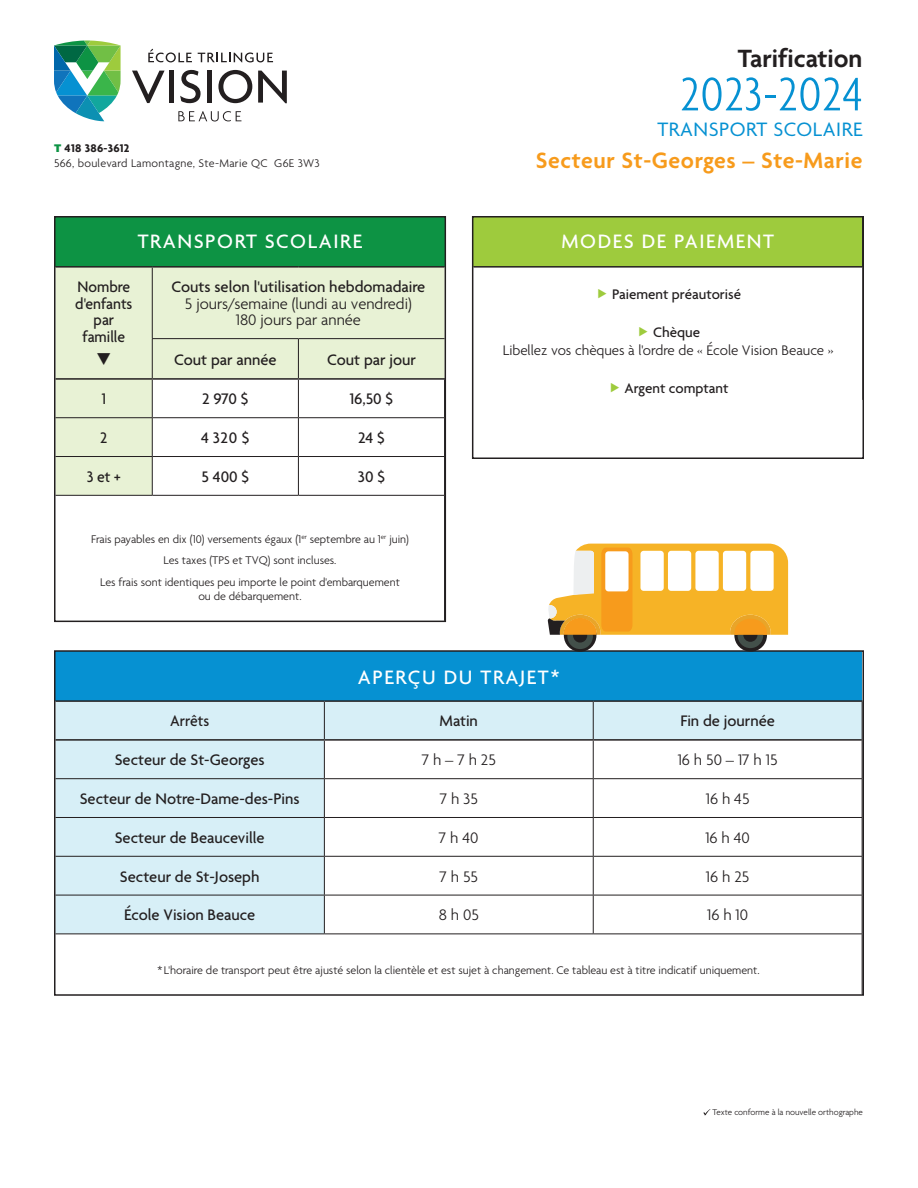
<style>
.page{position:relative;width:918px;height:1188px;background:#fff}
.page>*{position:absolute;margin:0;border:0;box-sizing:border-box;transform-origin:0 0}
.t1{font:300 condensed 51px "Agenda";letter-spacing:.025em;color:#0691d2}
.t2{font:600 27px "Agenda";color:#231f20}
.t3{font:600 24px "Agenda";letter-spacing:.025em;color:#f79b1c}
.t4{font:500 21px "Agenda";letter-spacing:.075em;color:#fff}
.t5{font:21px "Agenda";letter-spacing:.025em;color:#0691d2}
.t6{font:500 16.5px "Agenda";color:#231f20}
.t7{font:300 16.5px/16.5px "Agenda";color:#231f20;text-align:center}
.t8{font:500 16.5px/16.5px "Agenda";color:#231f20;text-align:center;scale:.95 1}
.t9{font:300 15px "Agenda";color:#231f20}
.t10{font:500 15px "Agenda";color:#231f20}
.t11{font:300 12px/21.8px "Agenda";color:#231f20;text-align:center}
.t12{font:300 12px/15px "Agenda";letter-spacing:.025em;color:#231f20}
.t13{font:300 9px "Agenda";color:#231f20}
.s1{font-weight:900;color:#0d9344}
.s2{font-weight:700}
</style>
<div class="page">
<div style="left:56px;top:218px;width:389px;height:49px;background:#0d9344"></div>
<div style="left:57px;top:268px;width:386px;height:110px;background:#e8f2d5"></div>
<svg style="left:57px;top:380px;width:386px;height:115px"></svg>
<hr style="left:152px;top:268px;width:1px;height:70px;background:#231f20">
<hr style="left:152px;top:339px;width:1px;height:39px;background:#231f20">
<hr style="left:152px;top:380px;width:1px;height:37px;background:#231f20">
<hr style="left:298px;top:380px;width:1px;height:37px;background:#231f20">
<hr style="left:152px;top:418px;width:1px;height:38px;background:#231f20">
<hr style="left:298px;top:418px;width:1px;height:38px;background:#231f20">
<hr style="left:152px;top:457px;width:1px;height:38px;background:#231f20">
<hr style="left:298px;top:457px;width:1px;height:38px;background:#231f20">
<hr style="left:56px;top:417px;width:96px;height:1px;background:#231f20">
<hr style="left:152px;top:417px;width:146px;height:1px;background:#231f20">
<hr style="left:298px;top:417px;width:147px;height:1px;background:#231f20">
<hr style="left:56px;top:456px;width:96px;height:1px;background:#231f20">
<hr style="left:152px;top:456px;width:146px;height:1px;background:#231f20">
<hr style="left:298px;top:456px;width:147px;height:1px;background:#231f20">
<hr style="left:56px;top:266px;width:96px;height:2px;background:#231f20">
<hr style="left:152px;top:266px;width:146px;height:2px;background:#231f20">
<hr style="left:298px;top:266px;width:147px;height:2px;background:#231f20">
<hr style="left:152px;top:338px;width:146px;height:1px;background:#231f20">
<hr style="left:298px;top:338px;width:147px;height:1px;background:#231f20">
<hr style="left:298px;top:339px;width:1px;height:39px;background:#231f20">
<hr style="left:56px;top:378px;width:96px;height:2px;background:#231f20">
<hr style="left:152px;top:378px;width:146px;height:2px;background:#231f20">
<hr style="left:298px;top:378px;width:147px;height:2px;background:#231f20">
<hr style="left:56px;top:495px;width:96px;height:1px;background:#231f20">
<hr style="left:152px;top:495px;width:146px;height:1px;background:#231f20">
<hr style="left:298px;top:495px;width:147px;height:1px;background:#231f20">
<div style="left:54px;top:216px;width:392px;height:406px;border:2px solid #231f20"></div>
<svg style="left:703px;top:1109px;width:7px;height:7px"></svg>
<svg style="left:178px;top:111px;width:63px;height:11px"></svg>
<div style="left:169px;top:71px;width:5px;height:32px;background:#231f20"></div>
<svg style="left:180px;top:70px;width:21px;height:33px"></svg>
<div style="left:207px;top:71px;width:5px;height:32px;background:#231f20"></div>
<svg style="left:218px;top:70px;width:34px;height:33px"></svg>
<svg style="left:258px;top:71px;width:29px;height:32px"></svg>
<svg style="left:132px;top:71px;width:33px;height:32px"></svg>
<svg style="left:148px;top:49px;width:44px;height:13px"></svg>
<svg style="left:198px;top:52px;width:75px;height:10px"></svg>
<svg style="left:54px;top:40px;width:67px;height:81px"></svg>
<div style="left:473px;top:218px;width:390px;height:49px;background:#9ecb3d"></div>
<hr style="left:473px;top:266px;width:391px;height:2px;background:#231f20">
<div style="left:472px;top:216px;width:392px;height:243px;border:2px solid #231f20"></div>
<div style="left:56px;top:652px;width:806px;height:49px;background:#0691d2"></div>
<svg style="left:57px;top:702px;width:804px;height:232px;fill:#d7eff7"></svg>
<svg style="left:325px;top:741px;width:536px;height:37px"></svg>
<hr style="left:324px;top:702px;width:1px;height:37px;background:#231f20">
<hr style="left:593px;top:702px;width:1px;height:37px;background:#231f20">
<hr style="left:324px;top:741px;width:1px;height:37px;background:#231f20">
<hr style="left:593px;top:741px;width:1px;height:37px;background:#231f20">
<hr style="left:56px;top:778px;width:268px;height:1px;background:#231f20">
<hr style="left:324px;top:778px;width:269px;height:1px;background:#231f20">
<hr style="left:324px;top:779px;width:1px;height:38px;background:#231f20">
<hr style="left:593px;top:778px;width:269px;height:1px;background:#231f20">
<hr style="left:593px;top:779px;width:1px;height:38px;background:#231f20">
<hr style="left:56px;top:817px;width:268px;height:1px;background:#231f20">
<hr style="left:324px;top:817px;width:269px;height:1px;background:#231f20">
<hr style="left:324px;top:818px;width:1px;height:38px;background:#231f20">
<hr style="left:593px;top:817px;width:269px;height:1px;background:#231f20">
<hr style="left:593px;top:818px;width:1px;height:38px;background:#231f20">
<hr style="left:56px;top:856px;width:268px;height:1px;background:#231f20">
<hr style="left:324px;top:856px;width:269px;height:1px;background:#231f20">
<hr style="left:324px;top:857px;width:1px;height:38px;background:#231f20">
<hr style="left:593px;top:856px;width:269px;height:1px;background:#231f20">
<hr style="left:593px;top:857px;width:1px;height:38px;background:#231f20">
<hr style="left:56px;top:895px;width:268px;height:1px;background:#231f20">
<hr style="left:324px;top:895px;width:269px;height:1px;background:#231f20">
<hr style="left:324px;top:895px;width:1px;height:39px;background:#231f20">
<hr style="left:593px;top:895px;width:269px;height:1px;background:#231f20">
<hr style="left:593px;top:895px;width:1px;height:39px;background:#231f20">
<hr style="left:56px;top:700px;width:268px;height:2px;background:#231f20">
<hr style="left:324px;top:700px;width:269px;height:2px;background:#231f20">
<hr style="left:593px;top:700px;width:269px;height:2px;background:#231f20">
<hr style="left:56px;top:739px;width:268px;height:2px;background:#231f20">
<hr style="left:324px;top:739px;width:269px;height:2px;background:#231f20">
<hr style="left:593px;top:739px;width:269px;height:2px;background:#231f20">
<hr style="left:56px;top:934px;width:268px;height:1px;background:#231f20">
<hr style="left:324px;top:934px;width:269px;height:1px;background:#231f20">
<hr style="left:593px;top:934px;width:269px;height:1px;background:#231f20">
<div style="left:54px;top:650px;width:810px;height:346px;border:2px solid #231f20"></div>
<svg style="left:734px;top:619px;width:33px;height:33px"></svg>
<div style="left:564px;top:619px;width:32px;height:33px;background:#231f20;border-radius:50%"></div>
<div style="left:738px;top:623px;width:25px;height:25px;background:#43504a;border-radius:50%"></div>
<div style="left:567px;top:623px;width:26px;height:26px;background:#43504a;border-radius:50%"></div>
<div style="left:743px;top:628px;width:14px;height:14px;background:#231f20;border-radius:50%"></div>
<div style="left:573px;top:628px;width:14px;height:15px;background:#231f20;border-radius:50%"></div>
<svg style="left:548px;top:544px;width:240px;height:91px"></svg>
<svg style="left:97px;top:353px;width:13px;height:12px"></svg>
<p class="t12" style="left:54px;top:141px;width:267px"><span class="s1">T</span> <span class="s2">418 386-3612<br></span>566, boulevard Lamontagne, Ste-Marie QC G6E 3W3</p>
<h3 class="t4" style="left:138px;top:230px;width:226px">TRANSPORT SCOLAIRE</h3>
<h3 class="t8" style="left:75px;top:280px;width:62px">Nombre d'enfants par famille</h3>
<h3 class="t6" style="left:171px;top:278px;width:256px">Couts selon l'utilisation hebdomadaire</h3>
<h3 class="t7" style="left:185px;top:296px;width:228px">5 jours/semaine (lundi au vendredi)<br>180 jours par année</h3>
<h3 class="t6" style="left:174px;top:351px;width:104px">Cout par année</h3>
<h3 class="t6" style="left:327px;top:351px;width:90px">Cout par jour</h3>
<h3 class="t8" style="left:102px;top:392px;width:6px">1</h3>
<h3 class="t6" style="left:202px;top:390px;width:48px">2 970 $</h3>
<h3 class="t6" style="left:350px;top:390px;width:45px">16,50 $</h3>
<h3 class="t8" style="left:100px;top:431px;width:9px">2</h3>
<h3 class="t6" style="left:201px;top:429px;width:50px">4 320 $</h3>
<h3 class="t6" style="left:358px;top:429px;width:28px">24 $</h3>
<h3 class="t8" style="left:87px;top:469px;width:38px">3 et +</h3>
<h3 class="t6" style="left:201px;top:468px;width:49px">5 400 $</h3>
<h3 class="t6" style="left:358px;top:468px;width:29px">30 $</h3>
<p class="t11" style="left:91px;top:529px;width:319px">Frais payables en dix (10) versements égaux (1<sup>er</sup> septembre au 1<sup>er</sup> juin)<br>Les taxes (TPS et TVQ) sont incluses.<br>Les frais sont identiques peu importe le point d'embarquement</p>
<p class="t11" style="left:198px;top:586px;width:105px">ou de débarquement.</p>
<h2 class="t2" style="left:738px;top:44px;width:126px">Tarification</h2>
<h1 class="t1" style="left:681px;top:65px;width:183px">2023-2024</h1>
<h3 class="t5" style="left:658px;top:118px;width:206px">TRANSPORT SCOLAIRE</h3>
<h3 class="t3" style="left:536px;top:148px;width:328px">Secteur St-Georges – Ste-Marie</h3>
<h3 class="t4" style="left:561px;top:230px;width:214px">MODES DE PAIEMENT</h3>
<p class="t10" style="left:612px;top:286px;width:131px">Paiement préautorisé</p>
<p class="t10" style="left:653px;top:324px;width:49px">Chèque</p>
<p class="t9" style="left:503px;top:342px;width:332px">Libellez vos chèques à l'ordre de « École Vision Beauce »</p>
<p class="t10" style="left:625px;top:380px;width:105px">Argent comptant</p>
<h3 class="t4" style="left:358px;top:666px;width:203px">APERÇU DU TRAJET*</h3>
<h3 class="t8" style="left:170px;top:714px;width:43px">Arrêts</h3>
<h3 class="t6" style="left:440px;top:712px;width:40px">Matin</h3>
<h3 class="t6" style="left:680px;top:712px;width:96px">Fin de journée</h3>
<h3 class="t6" style="left:115px;top:751px;width:151px">Secteur de St-Georges</h3>
<h3 class="t7" style="left:422px;top:753px;width:76px">7 h – 7 h 25</h3>
<h3 class="t7" style="left:678px;top:753px;width:101px">16 h 50 – 17 h 15</h3>
<h3 class="t6" style="left:80px;top:790px;width:221px">Secteur de Notre-Dame-des-Pins</h3>
<h3 class="t7" style="left:440px;top:791px;width:40px">7 h 35</h3>
<h3 class="t7" style="left:706px;top:791px;width:45px">16 h 45</h3>
<h3 class="t6" style="left:115px;top:829px;width:151px">Secteur de Beauceville</h3>
<h3 class="t7" style="left:439px;top:830px;width:41px">7 h 40</h3>
<h3 class="t7" style="left:705px;top:830px;width:46px">16 h 40</h3>
<h3 class="t6" style="left:120px;top:867px;width:141px">Secteur de St-Joseph</h3>
<h3 class="t7" style="left:439px;top:869px;width:40px">7 h 55</h3>
<h3 class="t7" style="left:706px;top:869px;width:45px">16 h 25</h3>
<h3 class="t6" style="left:124px;top:906px;width:133px">École Vision Beauce</h3>
<h3 class="t7" style="left:439px;top:908px;width:42px">8 h 05</h3>
<h3 class="t7" style="left:707px;top:908px;width:42px">16 h 10</h3>
<p class="t11" style="left:157px;top:960px;width:604px">* L'horaire de transport peut être ajusté selon la clientèle et est sujet à changement. Ce tableau est à titre indicatif uniquement.</p>
<p class="t13" style="left:713px;top:1108px;width:152px">Texte conforme à la nouvelle orthographe</p>
</div>
